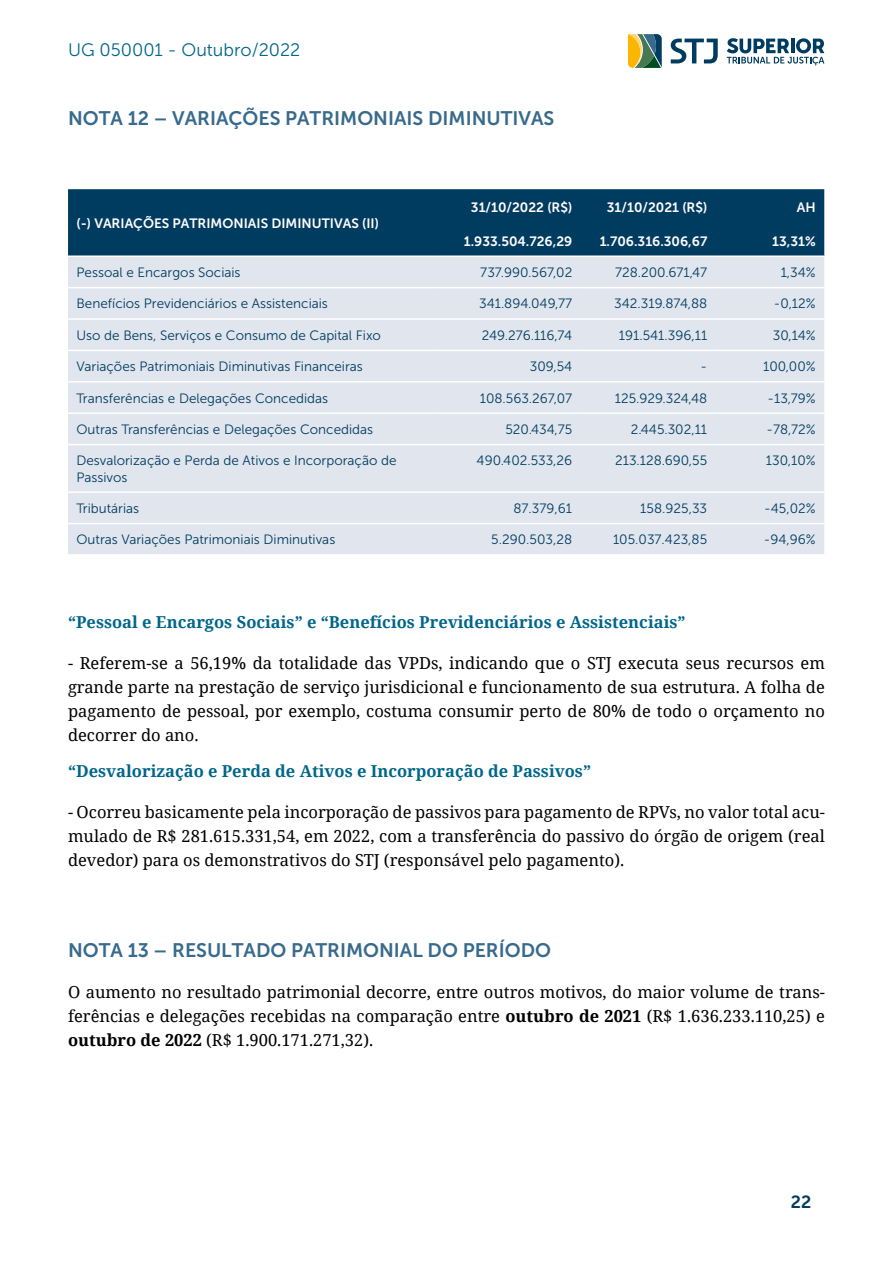
<style>
.page{position:relative;width:893px;height:1263px;background:#fff}
.page>*{position:absolute;margin:0;border:0;box-sizing:border-box;transform-origin:0 0}
.t1{font:19.5px "Museo Sans 700";color:#376a8c}
.t2{font:18px "Museo Sans 300";color:#00668a}
.t3{font:18px "Museo Sans Rounded 700";color:#003c5f}
.t4{font:16.5px/24px "Noto Serif";color:#000;text-align:justify}
.t5{font:700 16.5px "Noto Serif";color:#00668a}
.t6{font:13.5px/16.2px "Museo Sans 300";color:#003c5f}
.t7{font:13.5px "Museo Sans 700";color:#fffcff}
.s1{font-weight:700}
</style>
<div class="page">
<svg style="left:727px;top:38px;width:97px;height:27px"></svg>
<svg style="left:628px;top:34px;width:34px;height:34px"></svg>
<svg style="left:671px;top:39px;width:47px;height:24px"></svg>
<div style="left:68px;top:189px;width:756px;height:66px;background:#003c5f"></div>
<div style="left:68px;top:257px;width:756px;height:297px;background:#e0e5ee"></div>
<hr style="left:68px;top:287px;width:368px;height:1px;background:#fff">
<hr style="left:436px;top:287px;width:145px;height:1px;background:#fff">
<hr style="left:581px;top:287px;width:135px;height:1px;background:#fff">
<hr style="left:716px;top:287px;width:108px;height:1px;background:#fff">
<hr style="left:68px;top:318px;width:368px;height:2px;background:#fff">
<hr style="left:436px;top:318px;width:145px;height:2px;background:#fff">
<hr style="left:581px;top:318px;width:135px;height:2px;background:#fff">
<hr style="left:716px;top:318px;width:108px;height:2px;background:#fff">
<hr style="left:68px;top:350px;width:368px;height:1px;background:#fff">
<hr style="left:436px;top:350px;width:145px;height:1px;background:#fff">
<hr style="left:581px;top:350px;width:135px;height:1px;background:#fff">
<hr style="left:716px;top:350px;width:108px;height:1px;background:#fff">
<hr style="left:68px;top:381px;width:368px;height:2px;background:#fff">
<hr style="left:436px;top:381px;width:145px;height:2px;background:#fff">
<hr style="left:581px;top:381px;width:135px;height:2px;background:#fff">
<hr style="left:716px;top:381px;width:108px;height:2px;background:#fff">
<hr style="left:68px;top:412px;width:368px;height:2px;background:#fff">
<hr style="left:436px;top:412px;width:145px;height:2px;background:#fff">
<hr style="left:581px;top:412px;width:135px;height:2px;background:#fff">
<hr style="left:716px;top:412px;width:108px;height:2px;background:#fff">
<hr style="left:68px;top:444px;width:368px;height:1px;background:#fff">
<hr style="left:436px;top:444px;width:145px;height:1px;background:#fff">
<hr style="left:581px;top:444px;width:135px;height:1px;background:#fff">
<hr style="left:716px;top:444px;width:108px;height:1px;background:#fff">
<hr style="left:68px;top:491px;width:368px;height:2px;background:#fff">
<hr style="left:436px;top:491px;width:145px;height:2px;background:#fff">
<hr style="left:581px;top:491px;width:135px;height:2px;background:#fff">
<hr style="left:716px;top:491px;width:108px;height:2px;background:#fff">
<hr style="left:68px;top:523px;width:368px;height:1px;background:#fff">
<hr style="left:436px;top:523px;width:145px;height:1px;background:#fff">
<hr style="left:581px;top:523px;width:135px;height:1px;background:#fff">
<hr style="left:716px;top:523px;width:108px;height:1px;background:#fff">
<p class="t2" style="left:68px;top:40px;width:234px">UG 050001 - Outubro/2022</p>
<p class="t1" style="left:68px;top:108px;width:488px">NOTA 12 – VARIAÇÕES PATRIMONIAIS DIMINUTIVAS</p>
<p class="t7" style="left:77px;top:216px;width:304px">(-) VARIAÇÕES PATRIMONIAIS DIMINUTIVAS (II)</p>
<p class="t7" style="left:471px;top:200px;width:103px">31/10/2022 (R$)</p>
<p class="t7" style="left:607px;top:200px;width:102px">31/10/2021 (R$)</p>
<p class="t7" style="left:797px;top:200px;width:20px">AH</p>
<p class="t7" style="left:464px;top:233px;width:110px">1.933.504.726,29</p>
<p class="t7" style="left:600px;top:233px;width:109px">1.706.316.306,67</p>
<p class="t7" style="left:772px;top:233px;width:45px">13,31%</p>
<p class="t6" style="left:77px;top:264px;width:166px">Pessoal e Encargos Sociais</p>
<p class="t6" style="left:480px;top:264px;width:93px">737.990.567,02</p>
<p class="t6" style="left:615px;top:264px;width:94px">728.200.671,47</p>
<p class="t6" style="left:781px;top:264px;width:37px">1,34%</p>
<p class="t6" style="left:77px;top:296px;width:253px">Benefícios Previdenciários e Assistenciais</p>
<p class="t6" style="left:479px;top:296px;width:95px">341.894.049,77</p>
<p class="t6" style="left:614px;top:296px;width:95px">342.319.874,88</p>
<p class="t6" style="left:774px;top:296px;width:43px">-0,12%</p>
<p class="t6" style="left:76px;top:327px;width:306px">Uso de Bens, Serviços e Consumo de Capital Fixo</p>
<p class="t6" style="left:482px;top:327px;width:92px">249.276.116,74</p>
<p class="t6" style="left:619px;top:327px;width:90px">191.541.396,11</p>
<p class="t6" style="left:773px;top:327px;width:44px">30,14%</p>
<p class="t6" style="left:76px;top:358px;width:288px">Variações Patrimoniais Diminutivas Financeiras</p>
<p class="t6" style="left:530px;top:358px;width:44px">309,54</p>
<p class="t6" style="left:701px;top:358px;width:8px">-</p>
<p class="t6" style="left:763px;top:358px;width:54px">100,00%</p>
<p class="t6" style="left:76px;top:390px;width:253px">Transferências e Delegações Concedidas</p>
<p class="t6" style="left:480px;top:390px;width:94px">108.563.267,07</p>
<p class="t6" style="left:615px;top:390px;width:94px">125.929.324,48</p>
<p class="t6" style="left:767px;top:390px;width:50px">-13,79%</p>
<p class="t6" style="left:76px;top:421px;width:298px">Outras Transferências e Delegações Concedidas</p>
<p class="t6" style="left:505px;top:421px;width:68px">520.434,75</p>
<p class="t6" style="left:631px;top:421px;width:78px">2.445.302,11</p>
<p class="t6" style="left:766px;top:421px;width:51px">-78,72%</p>
<p class="t6" style="left:76px;top:453px;width:322px">Desvalorização e Perda de Ativos e Incorporação de<br>Passivos</p>
<p class="t6" style="left:477px;top:453px;width:97px">490.402.533,26</p>
<p class="t6" style="left:615px;top:453px;width:94px">213.128.690,55</p>
<p class="t6" style="left:766px;top:453px;width:51px">130,10%</p>
<p class="t6" style="left:76px;top:500px;width:64px">Tributárias</p>
<p class="t6" style="left:513px;top:500px;width:60px">87.379,61</p>
<p class="t6" style="left:640px;top:500px;width:68px">158.925,33</p>
<p class="t6" style="left:764px;top:500px;width:53px">-45,02%</p>
<p class="t6" style="left:76px;top:532px;width:260px">Outras Variações Patrimoniais Diminutivas</p>
<p class="t6" style="left:491px;top:532px;width:82px">5.290.503,28</p>
<p class="t6" style="left:613px;top:532px;width:96px">105.037.423,85</p>
<p class="t6" style="left:764px;top:532px;width:53px">-94,96%</p>
<p class="t5" style="left:68px;top:610px;width:619px">“Pessoal e Encargos Sociais” e “Benefícios Previdenciários e Assistenciais”</p>
<p class="t4" style="left:68px;top:650px;width:758px">- Referem-se a 56,19% da totalidade das VPDs, indicando que o STJ executa seus recursos em grande parte na prestação de serviço jurisdicional e funcionamento de sua estrutura. A folha de pagamento de pessoal, por exemplo, costuma consumir perto de 80% de todo o orçamento no decorrer do ano.</p>
<p class="t5" style="left:68px;top:760px;width:525px">“Desvalorização e Perda de Ativos e Incorporação de Passivos”</p>
<p class="t4" style="left:68px;top:800px;width:758px">- Ocorreu basicamente pela incorporação de passivos para pagamento de RPVs, no valor total acu&shy;mulado de R$ 281.615.331,54, em 2022, com a transferência do passivo do órgão de origem (real devedor) para os demonstrativos do STJ (responsável pelo pagamento).</p>
<p class="t1" style="left:68px;top:939px;width:484px">NOTA 13 – RESULTADO PATRIMONIAL DO PERÍODO</p>
<p class="t4" style="left:68px;top:979px;width:758px">O aumento no resultado patrimonial decorre, entre outros motivos, do maior volume de trans&shy;ferências e delegações recebidas na comparação entre <span class="s1">outubro de 2021</span> (R$ 1.636.233.110,25) e <span class="s1">outubro de 2022</span> (R$ 1.900.171.271,32).</p>
<p class="t3" style="left:791px;top:1192px;width:22px">22</p>
</div>
